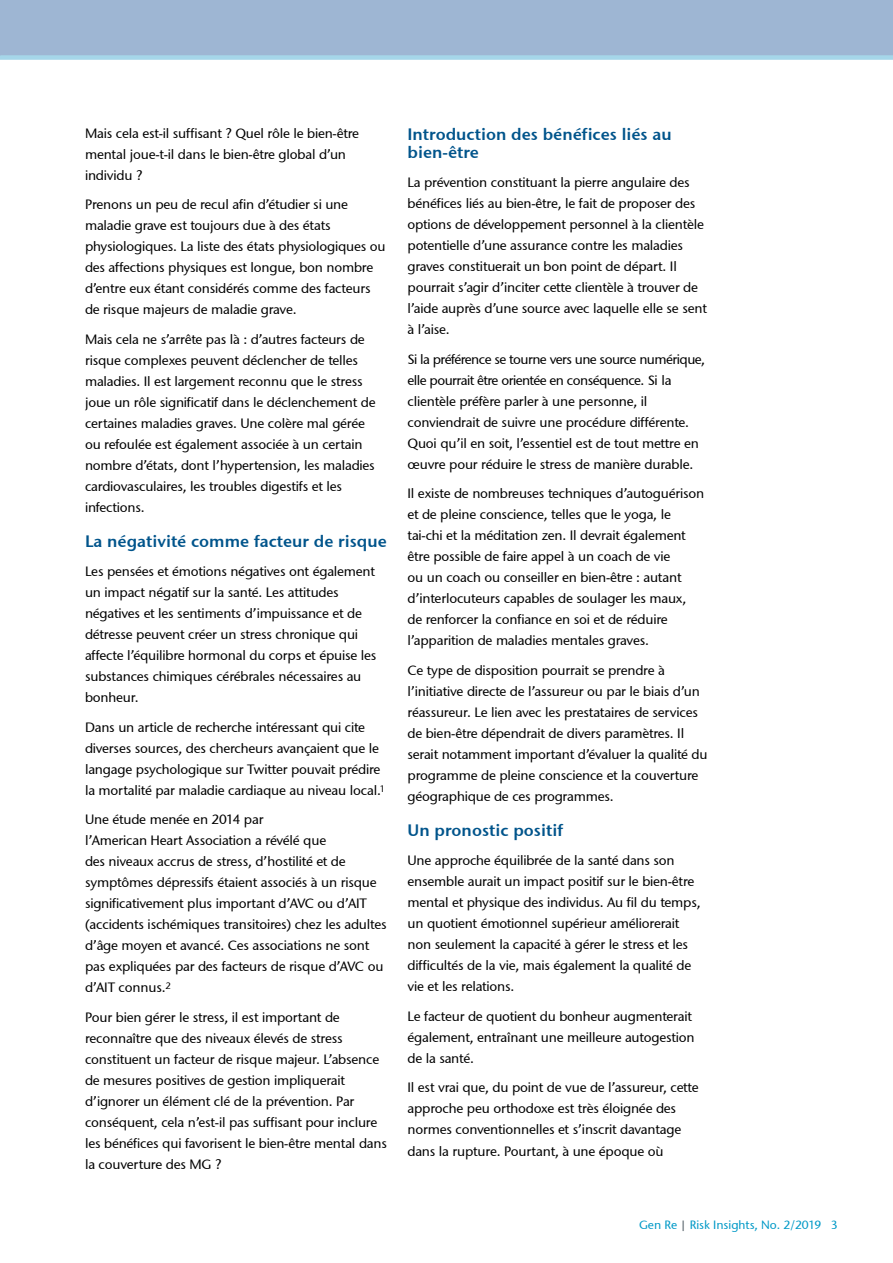
<style>
.page{position:relative;width:893px;height:1263px;background:#fff}
.page>*{position:absolute;margin:0;border:0;box-sizing:border-box;transform-origin:0 0}
.t1{font:600 16.5px/18px "Stone Sans GC Re";color:#00548b}
.t2{font:13.5px/21px "Stone Sans GC Re";letter-spacing:-.015em;color:#000}
.t3{font:12px "Stone Sans GC Re";color:#0099c7}
.s1{color:#5d6970}
</style>
<div class="page">
<div style="left:0;top:0;width:893px;height:55px;background:#9eb6d3"></div>
<div style="left:0;top:55px;width:893px;height:5px;background:#a5d6e9"></div>
<p class="t2" style="left:85px;top:122px;width:276px">Mais cela est-il suffisant ? Quel rôle le bien-être mental joue-t-il dans le bien-être global d’un individu ?</p>
<p class="t2" style="left:85px;top:194px;width:302px">Prenons un peu de recul afin d’étudier si une maladie grave est toujours due à des états physiologiques. La liste des états physiologiques ou des affections physiques est longue, bon nombre d’entre eux étant considérés comme des facteurs de risque majeurs de maladie grave.</p>
<p class="t2" style="left:85px;top:328px;width:292px">Mais cela ne s’arrête pas là : d’autres facteurs de risque complexes peuvent déclencher de telles maladies. Il est largement reconnu que le stress joue un rôle significatif dans le déclenchement de certaines maladies graves. Une colère mal gérée ou refoulée est également associée à un certain nombre d’états, dont l’hypertension, les maladies cardiovasculaires, les troubles digestifs et les infections.</p>
<p class="t1" style="left:85px;top:532px;width:303px">La négativité comme facteur de risque</p>
<p class="t2" style="left:85px;top:561px;width:293px">Les pensées et émotions négatives ont également un impact négatif sur la santé. Les attitudes négatives et les sentiments d’impuissance et de détresse peuvent créer un stress chronique qui affecte l’équilibre hormonal du corps et épuise les substances chimiques cérébrales nécessaires au bonheur.</p>
<p class="t2" style="left:85px;top:716px;width:302px">Dans un article de recherche intéressant qui cite diverses sources, des chercheurs avançaient que le langage psychologique sur Twitter pouvait prédire la mortalité par maladie cardiaque au niveau local.<sup>1</sup></p>
<p class="t2" style="left:85px;top:809px;width:303px">Une étude menée en 2014 par<br>l’American Heart Association a révélé que<br>des niveaux accrus de stress, d’hostilité et de symptômes dépressifs étaient associés à un risque significativement plus important d’AVC ou d’AIT (accidents ischémiques transitoires) chez les adultes d’âge moyen et avancé. Ces associations ne sont pas expliquées par des facteurs de risque d’AVC ou d’AIT connus.<sup>2</sup></p>
<p class="t2" style="left:85px;top:1006px;width:303px">Pour bien gérer le stress, il est important de reconnaître que des niveaux élevés de stress constituent un facteur de risque majeur. L’absence de mesures positives de gestion impliquerait d’ignorer un élément clé de la prévention. Par conséquent, cela n’est-il pas suffisant pour inclure les bénéfices qui favorisent le bien-être mental dans la couverture des MG ?</p>
<p class="t1" style="left:407px;top:125px;width:266px">Introduction des bénéfices liés au bien-être</p>
<p class="t2" style="left:407px;top:172px;width:301px">La prévention constituant la pierre angulaire des bénéfices liés au bien-être, le fait de proposer des options de développement personnel à la clientèle potentielle d’une assurance contre les maladies graves constituerait un bon point de départ. Il pourrait s’agir d’inciter cette clientèle à trouver de l’aide auprès d’une source avec laquelle elle se sent à l’aise.</p>
<p class="t2" style="left:407px;top:349px;width:299px">Si la préférence se tourne vers une source numérique, elle pourrait être orientée en conséquence. Si la clientèle préfère parler à une personne, il conviendrait de suivre une procédure différente.<br>Quoi qu’il en soit, l’essentiel est de tout mettre en œuvre pour réduire le stress de manière durable.</p>
<p class="t2" style="left:407px;top:483px;width:298px">Il existe de nombreuses techniques d’autoguérison et de pleine conscience, telles que le yoga, le tai-chi et la méditation zen. Il devrait également être possible de faire appel à un coach de vie<br>ou un coach ou conseiller en bien-être : autant d’interlocuteurs capables de soulager les maux, de renforcer la confiance en soi et de réduire l’apparition de maladies mentales graves.</p>
<p class="t2" style="left:407px;top:660px;width:302px">Ce type de disposition pourrait se prendre à l’initiative directe de l’assureur ou par le biais d’un réassureur. Le lien avec les prestataires de services de bien-être dépendrait de divers paramètres. Il serait notamment important d’évaluer la qualité du programme de pleine conscience et la couverture géographique de ces programmes.</p>
<p class="t1" style="left:407px;top:821px;width:157px">Un pronostic positif</p>
<p class="t2" style="left:407px;top:850px;width:295px">Une approche équilibrée de la santé dans son ensemble aurait un impact positif sur le bien-être mental et physique des individus. Au fil du temps, un quotient émotionnel supérieur améliorerait non seulement la capacité à gérer le stress et les difficultés de la vie, mais également la qualité de vie et les relations.</p>
<p class="t2" style="left:407px;top:1006px;width:289px">Le facteur de quotient du bonheur augmenterait également, entraînant une meilleure autogestion de la santé.</p>
<p class="t2" style="left:407px;top:1077px;width:293px">Il est vrai que, du point de vue de l’assureur, cette approche peu orthodoxe est très éloignée des normes conventionnelles et s’inscrit davantage dans la rupture. Pourtant, à une époque où</p>
<p class="t3" style="left:639px;top:1218px;width:200px">Gen Re <span class="s1">|</span> Risk Insights, No. 2/2019 3</p>
</div>
